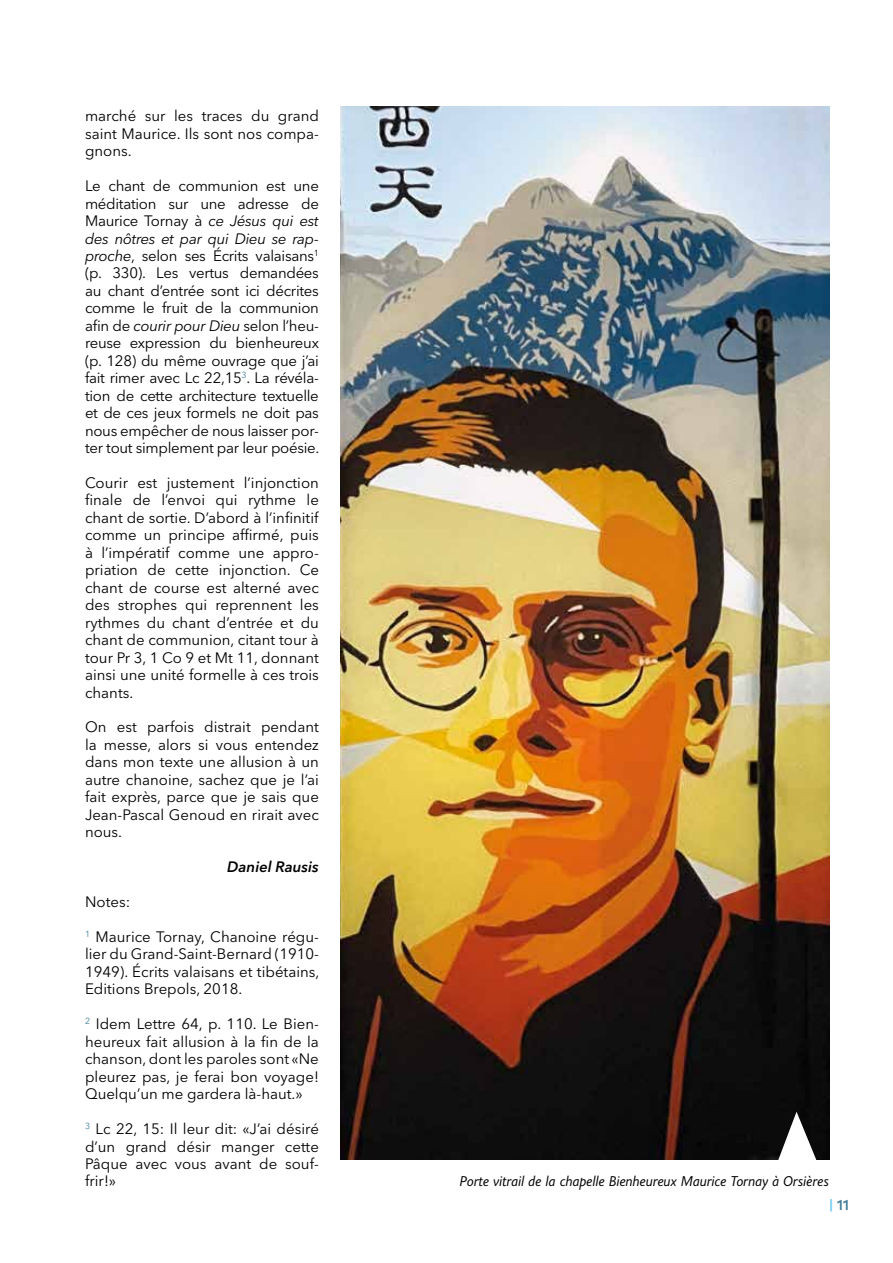
<style>
.page{position:relative;width:893px;height:1263px;background:#fff}
.page>*{position:absolute;margin:0;border:0;box-sizing:border-box;transform-origin:0 0}
.t1{font:15px/17.4px "Avenir Next";color:#000;text-align:justify}
.t2{font:italic 600 15px "Avenir Next";color:#000}
.t3{font:600 15px "Assemblage";color:#3e7b96}
.t4{font:italic 14.25px "Joanna Sans Nova";letter-spacing:-.01em;color:#000}
.s1{font-style:italic}
.s2{color:#71cbf4}
</style>
<div class="page">
<img style="left:340px;top:106px;width:489px;height:1053px">
<svg style="left:778px;top:1112px;width:38px;height:48px"></svg>
<p class="t1" style="left:85px;top:107px;width:235px">marché sur les traces du grand saint Maurice. Ils sont nos compa&shy;gnons.</p>
<p class="t1" style="left:85px;top:177px;width:236px">Le chant de communion est une méditation sur une adresse de Maurice Tornay à <span class="s1">ce Jésus qui est des nôtres et par qui Dieu se rap&shy;proche</span>, selon ses Écrits valaisans<sup>1 </sup>(p. 330). Les vertus demandées au chant d’entrée sont ici décrites comme le fruit de la communion afin de <span class="s1">courir pour Dieu</span> selon l’heu&shy;reuse expression du bienheureux (p. 128) du même ouvrage que j’ai fait rimer avec Lc 22,15<sup>3</sup>. La révéla&shy;tion de cette architecture textuelle et de ces jeux formels ne doit pas nous empêcher de nous laisser por&shy;ter tout simplement par leur poésie.</p>
<p class="t1" style="left:85px;top:473px;width:235px">Courir est justement l’injonction finale de l’envoi qui rythme le chant de sortie. D’abord à l’infinitif comme un principe affirmé, puis à l’impératif comme une appro&shy;priation de cette injonction. Ce chant de course est alterné avec des strophes qui reprennent les rythmes du chant d’entrée et du chant de communion, citant tour à tour Pr 3, 1 Co 9 et Mt 11, donnant ainsi une unité formelle à ces trois chants.</p>
<p class="t1" style="left:85px;top:718px;width:235px">On est parfois distrait pendant la messe, alors si vous entendez dans mon texte une allusion à un autre chanoine, sachez que je l’ai fait exprès, parce que je sais que Jean-Pascal Genoud en rirait avec nous.</p>
<p class="t2" style="left:227px;top:854px;width:93px">Daniel Rausis</p>
<p class="t1" style="left:85px;top:892px;width:47px">Notes:</p>
<p class="t1" style="left:85px;top:927px;width:236px"><sup>1</sup> Maurice Tornay, Chanoine régu&shy;lier du Grand-Saint-Bernard (1910- 1949). Écrits valaisans et tibétains, Editions Brepols, 2018.</p>
<p class="t1" style="left:85px;top:1015px;width:235px"><sup>2</sup> Idem Lettre 64, p. 110. Le Bien&shy;heureux fait allusion à la fin de la chanson, dont les paroles sont «Ne pleurez pas, je ferai bon voyage!<br>Quelqu’un me gardera là-haut.»</p>
<p class="t1" style="left:85px;top:1119px;width:235px"><sup>3</sup> Lc 22, 15: Il leur dit: «J’ai désiré d’un grand désir manger cette Pâque avec vous avant de souf&shy;frir!»</p>
<p class="t4" style="left:459px;top:1171px;width:371px">Porte vitrail de la chapelle Bienheureux Maurice Tornay à Orsières</p>
<p class="t3" style="left:829px;top:1197px;width:22px"><span class="s2">|</span> 11</p>
</div>
